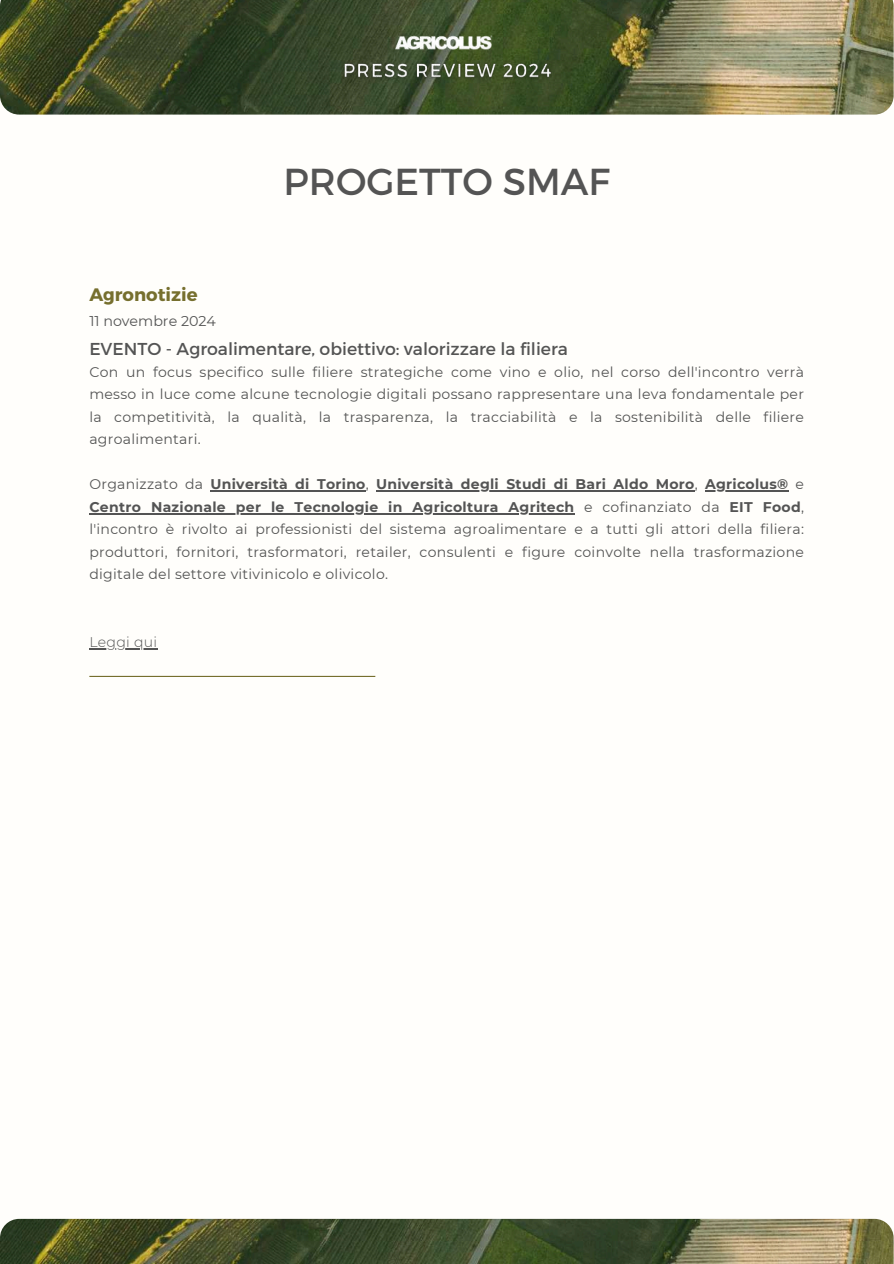
<style>
.page{position:relative;width:894px;height:1264px;background:#fff}
.page>*{position:absolute;margin:0;border:0;box-sizing:border-box;transform-origin:0 0}
.t1{font:37.5px "Montserrat";color:#545454}
.t2{font:700 18px "Montserrat";color:#766f2e}
.t3{font:17.25px "Montserrat";color:#545454}
.t4{font:14.25px "Montserrat";color:#545454}
.t5{font:14.1px/22.5px "Montserrat";letter-spacing:.02em;color:#545454;text-align:justify}
.t6{font:300 14.1px "Montserrat";letter-spacing:.02em;color:#545454}
.s1{font-weight:700}
</style>
<div class="page">
<div style="left:0;top:0;width:893px;height:1263px;background:#fffefb"></div>
<hr style="left:210px;top:490px;width:156px;height:1px;background:#545454">
<hr style="left:376px;top:490px;width:318px;height:1px;background:#545454">
<hr style="left:704px;top:490px;width:84px;height:1px;background:#545454">
<hr style="left:89px;top:513px;width:485px;height:1px;background:#545454">
<hr style="left:89px;top:648px;width:68px;height:1px;background:#545454">
<hr style="left:89px;top:676px;width:286px;height:1px;background:#766f2e">
<img style="left:0;top:0;width:893px;height:115px">
<img style="left:387px;top:0;width:112px;height:86px">
<img style="left:337px;top:57px;width:220px;height:28px">
<img style="left:0;top:1218px;width:893px;height:45px">
<p class="t2" style="left:89px;top:283px;width:110px">Agronotizie</p>
<p class="t4" style="left:89px;top:312px;width:128px">11 novembre 2024</p>
<h1 class="t1" style="left:283px;top:157px;width:328px">PROGETTO SMAF</h1>
<p class="t3" style="left:89px;top:337px;width:480px">EVENTO - Agroalimentare, obiettivo: valorizzare la filiera</p>
<p class="t5" style="left:89px;top:360px;width:716px">Con un focus specifico sulle filiere strategiche come vino e olio, nel corso dell'incontro verrà messo in luce come alcune tecnologie digitali possano rappresentare una leva fondamentale per la competitività, la qualità, la trasparenza, la tracciabilità e la sostenibilità delle filiere agroalimentari.</p>
<p class="t5" style="left:89px;top:473px;width:716px">Organizzato da <span class="s1">Università di Torino</span>, <span class="s1">Università degli Studi di Bari Aldo Moro</span>, <span class="s1">Agricolus®</span> e <span class="s1">Centro Nazionale per le Tecnologie in Agricoltura Agritech</span> e cofinanziato da <span class="s1">EIT Food</span>, l'incontro è rivolto ai professionisti del sistema agroalimentare e a tutti gli attori della filiera: produttori, fornitori, trasformatori, retailer, consulenti e figure coinvolte nella trasformazione digitale del settore vitivinicolo e olivicolo.</p>
<p class="t6" style="left:89px;top:633px;width:69px">Leggi qui</p>
</div>
